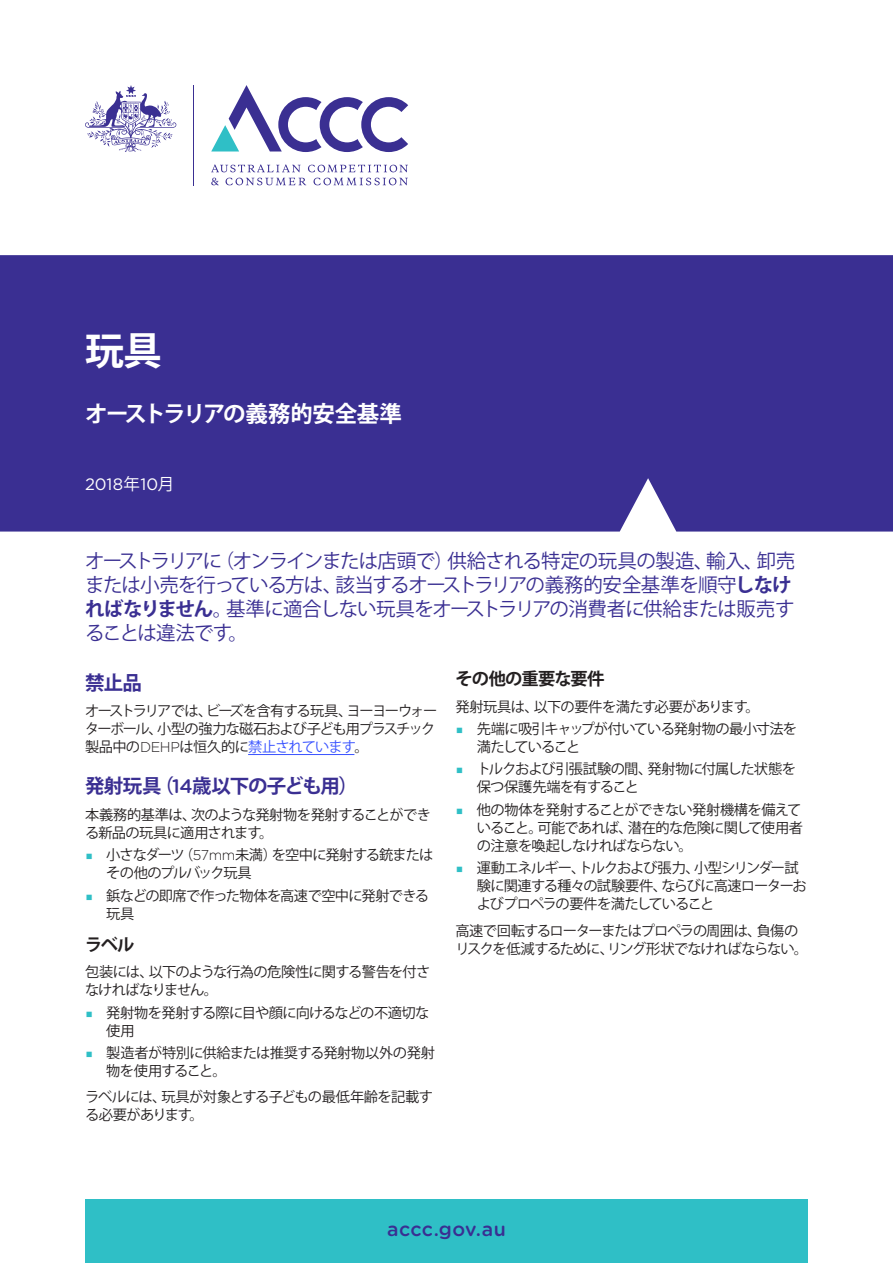
<style>
.page{position:relative;width:893px;height:1263px;background:#fff}
.page>*{position:absolute;margin:0;border:0;box-sizing:border-box;transform-origin:0 0}
.Cover_Title{font:700 39px "Koz Go Pr 6 N";color:#fff}
.Cover_Subtitle{font:700 22.5px "Koz Go Pr 6 N";letter-spacing:-.045em;color:#fff}
._01_Body_Intro{font:19.5px/24px "Koz Go Pr 6 N";letter-spacing:-.045em;color:#3a2f92}
._02_Heading_1{font:700 19.5px "Koz Go Pr 6 N";letter-spacing:-.04em;color:#3a2f92}
.t1{font:500 19.5px "Gotham Rounded";letter-spacing:.015em;color:#3a2f92}
._02_Heading_2_NP{font:700 17.25px "Koz Go Pr 6 N";letter-spacing:-.05em;color:#231f20}
._02_Heading_2{font:700 17.25px "Koz Go Pr 6 N";color:#231f20}
.Cover_Date{font:16.5px "Gotham";letter-spacing:.01em;color:#fff}
._01_Body_text{font:14.25px/18px "Koz Go Pr 6 N";letter-spacing:-.055em;color:#231f20}
._01_Body_text-2{font:14.25px/18px "Koz Go Pr 6 N";letter-spacing:-.075em;color:#231f20}
._01_Body_text-3{font:14.25px/18px "Koz Go Pr 6 N";letter-spacing:-.035em;color:#231f20}
.s1{font-family:"Koz Go Pr 6 N"}
.s2{font-weight:700}
.s3{font-family:"Gotham";font-weight:300}
.s4{color:#3953ff}
.s5{font-family:"Gotham Rounded";font-weight:500}
</style>
<div class="page">
<div style="left:0;top:255px;width:893px;height:276px;background:#3a2f92"></div>
<hr style="left:193px;top:85px;width:1px;height:100px;background:#3a2f92">
<svg style="left:211px;top:165px;width:90px;height:7px"></svg>
<svg style="left:308px;top:165px;width:100px;height:7px"></svg>
<svg style="left:211px;top:178px;width:8px;height:7px"></svg>
<svg style="left:226px;top:178px;width:80px;height:7px"></svg>
<svg style="left:313px;top:178px;width:95px;height:7px"></svg>
<svg style="left:211px;top:85px;width:197px;height:67px"></svg>
<svg style="left:85px;top:85px;width:91px;height:67px"></svg>
<div style="left:85px;top:1199px;width:723px;height:64px;background:#2fbfc6"></div>
<hr style="left:248px;top:754px;width:106px;height:1px;background:#3953ff">
<p class="Cover_Title" style="left:85px;top:329px;width:79px">玩具</p>
<p class="Cover_Subtitle" style="left:85px;top:401px;width:318px">オーストラリアの義務的安全基準</p>
<p class="Cover_Date" style="left:85px;top:474px;width:91px">2018<span class="s1">年</span>10<span class="s1">月</span></p>
<p class="_01_Body_Intro" style="left:85px;top:550px;width:712px">オーストラリアに（オンラインまたは店頭で）供給される特定の玩具の製造、輸入、卸売または小売を行っている方は、該当するオーストラリアの義務的安全基準を順守<span class="s2">しなければなりません</span>。基準に適合しない玩具をオーストラリアの消費者に供給または販売することは違法です。</p>
<p class="_02_Heading_1" style="left:85px;top:672px;width:58px">禁止品</p>
<p class="_01_Body_text-2" style="left:85px;top:702px;width:354px">オーストラリアでは、ビーズを含有する玩具、ヨーヨーウォーターボール、小型の強力な磁石および子ども用プラスチック製品中の<span class="s3">DEHP</span>は恒久的に<span class="s4">禁止されています</span>。</p>
<p class="_02_Heading_1" style="left:85px;top:775px;width:274px">発射玩具（<span class="s5">14</span>歳以下の子ども用）</p>
<p class="_01_Body_text" style="left:85px;top:806px;width:347px">本義務的基準は、次のような発射物を発射することができる新品の玩具に適用されます。</p>
<p class="_01_Body_text" style="left:106px;top:846px;width:328px">小さなダーツ（<span class="s3">57mm</span>未満）を空中に発射する銃またはその他のプルバック玩具</p>
<p class="_01_Body_text" style="left:106px;top:886px;width:324px">鋲などの即席で作った物体を高速で空中に発射できる玩具</p>
<p class="_02_Heading_2" style="left:85px;top:935px;width:51px">ラベル</p>
<p class="_01_Body_text" style="left:85px;top:963px;width:347px">包装には、以下のような行為の危険性に関する警告を付さなければなりません。</p>
<p class="_01_Body_text" style="left:106px;top:1003px;width:325px">発射物を発射する際に目や顔に向けるなどの不適切な使用</p>
<p class="_01_Body_text-3" style="left:106px;top:1044px;width:330px">製造者が特別に供給または推奨する発射物以外の発射物を使用すること。</p>
<p class="_01_Body_text" style="left:85px;top:1088px;width:350px">ラベルには、玩具が対象とする子どもの最低年齢を記載する必要があります。</p>
<h2 class="_02_Heading_2_NP" style="left:455px;top:669px;width:150px">その他の重要な要件</h2>
<p class="_01_Body_text" style="left:455px;top:698px;width:306px">発射玩具は、以下の要件を満たす必要があります。</p>
<p class="_01_Body_text" style="left:477px;top:720px;width:322px">先端に吸引キャップが付いている発射物の最小寸法を満たしていること</p>
<p class="_01_Body_text" style="left:477px;top:760px;width:321px">トルクおよび引張試験の間、発射物に付属した状態を保つ保護先端を有すること</p>
<p class="_01_Body_text" style="left:477px;top:801px;width:328px;text-align:justify">他の物体を発射することができない発射機構を備えていること。可能であれば、潜在的な危険に関して使用者の注意を喚起しなければならない。</p>
<p class="_01_Body_text" style="left:477px;top:859px;width:331px">運動エネルギー、トルクおよび張力、小型シリンダー試験に関連する種々の試験要件、ならびに高速ローターおよびプロペラの要件を満たしていること</p>
<p class="_01_Body_text" style="left:455px;top:921px;width:354px">高速で回転するローターまたはプロペラの周囲は、負傷のリスクを低減するために、リング形状でなければならない。</p>
<p class="t1" style="left:387px;top:1215px;width:120px">accc.gov.au</p>
</div>
